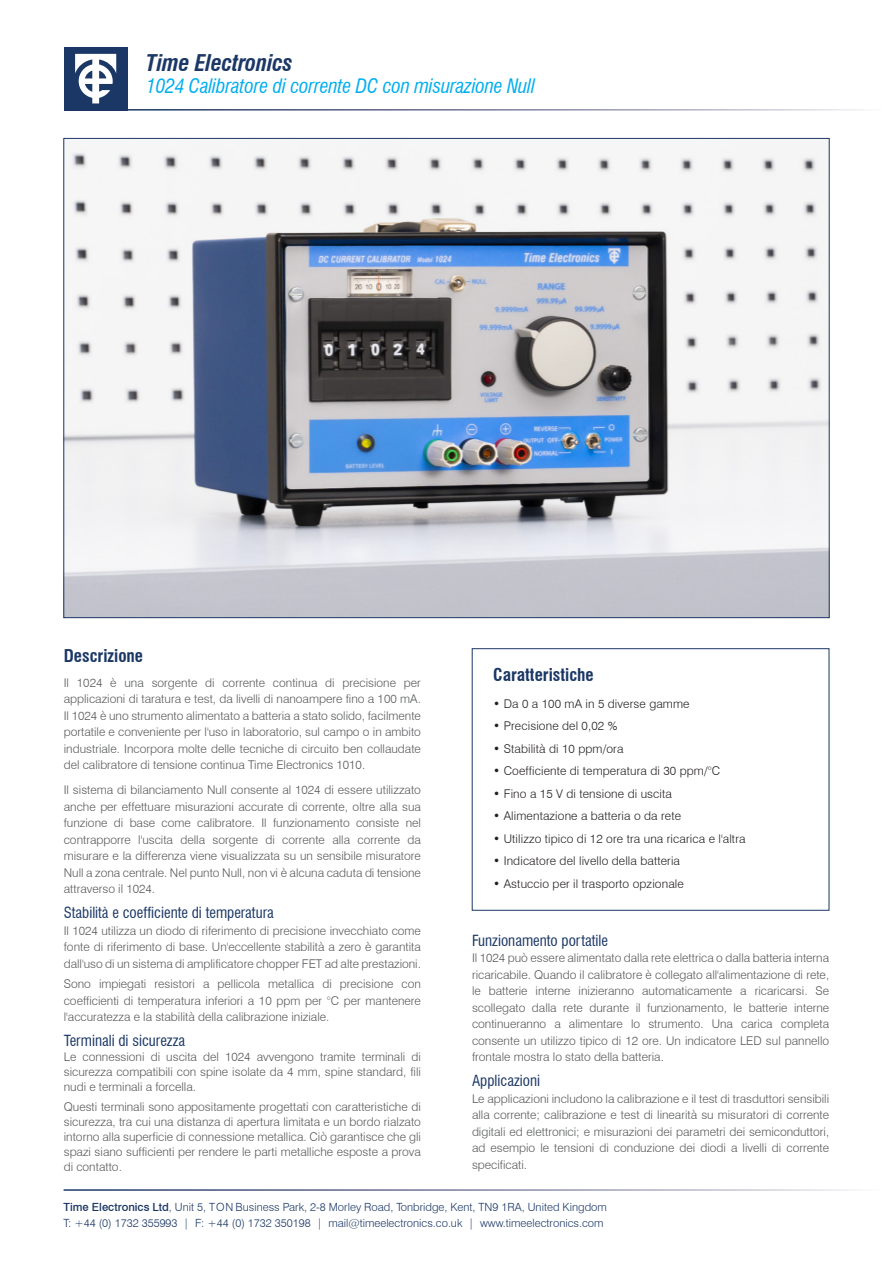
<style>
.page{position:relative;width:893px;height:1263px;background:#fff}
.page>*{position:absolute;margin:0;border:0;box-sizing:border-box;transform-origin:0 0}
.t1{font:italic 700 condensed 22.5px "Swiss 721 BT";letter-spacing:-.01em;color:#1b3766}
.t2{font:italic condensed 19.5px "Swiss 721 BT";letter-spacing:-.01em;color:#00aeef}
.t3{font:700 condensed 17.25px "Swiss 721 BT";color:#1b3766}
.t4{font:condensed 15px "Swiss 721 BT";color:#1b3766}
.t5{font:300 12px/16.5px "Swiss 721 BT";color:#57585a;text-align:justify}
.t6{font:300 12px "Swiss 721 BT";letter-spacing:.01em;color:#231f20}
.t7{font:300 11.25px/16.5px "Swiss 721 BT";color:#1b3766}
.s1{font-weight:500}
</style>
<div class="page">
<div style="left:64px;top:47px;width:64px;height:64px;background:#1b3766"></div>
<svg style="left:75px;top:54px;width:41px;height:49px"></svg>
<img style="left:66px;top:151px;width:761px;height:465px">
<p class="t1" style="left:146px;top:49px;width:148px">Time Electronics</p>
<p class="t2" style="left:146px;top:75px;width:390px">1024 Calibratore di corrente DC con misurazione Null</p>
<p class="t3" style="left:64px;top:645px;width:81px">Descrizione</p>
<p class="t5" style="left:64px;top:674px;width:359px">Il 1024 è una sorgente di corrente continua di precisione per applicazioni di taratura e test, da livelli di nanoampere fino a 100 mA.<br>Il 1024 è uno strumento alimentato a batteria a stato solido, facilmente portatile e conveniente per l'uso in laboratorio, sul campo o in ambito industriale. Incorpora molte delle tecniche di circuito ben collaudate del calibratore di tensione continua Time Electronics 1010.</p>
<p class="t5" style="left:64px;top:781px;width:359px">Il sistema di bilanciamento Null consente al 1024 di essere utilizzato anche per effettuare misurazioni accurate di corrente, oltre alla sua funzione di base come calibratore. Il funzionamento consiste nel contrapporre l'uscita della sorgente di corrente alla corrente da misurare e la differenza viene visualizzata su un sensibile misuratore Null a zona centrale. Nel punto Null, non vi è alcuna caduta di tensione attraverso il 1024.</p>
<p class="t4" style="left:64px;top:904px;width:211px">Stabilità e coefficiente di temperatura</p>
<p class="t5" style="left:64px;top:922px;width:359px">Il 1024 utilizza un diodo di riferimento di precisione invecchiato come fonte di riferimento di base. Un'eccellente stabilità a zero è garantita dall'uso di un sistema di amplificatore chopper FET ad alte prestazioni.</p>
<p class="t5" style="left:64px;top:976px;width:359px">Sono impiegati resistori a pellicola metallica di precisione con coefficienti di temperatura inferiori a 10 ppm per °C per mantenere l'accuratezza e la stabilità della calibrazione iniziale.</p>
<p class="t4" style="left:64px;top:1032px;width:123px">Terminali di sicurezza</p>
<p class="t5" style="left:64px;top:1049px;width:359px;line-height:15px">Le connessioni di uscita del 1024 avvengono tramite terminali di sicurezza compatibili con spine isolate da 4 mm, spine standard, fili nudi e terminali a forcella.</p>
<p class="t5" style="left:64px;top:1099px;width:359px;line-height:15px">Questi terminali sono appositamente progettati con caratteristiche di sicurezza, tra cui una distanza di apertura limitata e un bordo rialzato intorno alla superficie di connessione metallica. Ciò garantisce che gli spazi siano sufficienti per rendere le parti metalliche esposte a prova di contatto.</p>
<p class="t3" style="left:493px;top:664px;width:102px">Caratteristiche</p>
<p class="t6" style="left:493px;top:696px;width:198px">• Da 0 a 100 mA in 5 diverse gamme</p>
<p class="t6" style="left:493px;top:718px;width:126px">• Precisione del 0,02 %</p>
<p class="t6" style="left:493px;top:741px;width:132px">• Stabilità di 10 ppm/ora</p>
<p class="t6" style="left:493px;top:763px;width:228px">• Coefficiente di temperatura di 30 ppm/°C</p>
<p class="t6" style="left:493px;top:786px;width:180px">• Fino a 15 V di tensione di uscita</p>
<p class="t6" style="left:493px;top:808px;width:189px">• Alimentazione a batteria o da rete</p>
<p class="t6" style="left:493px;top:831px;width:254px">• Utilizzo tipico di 12 ore tra una ricarica e l'altra</p>
<p class="t6" style="left:493px;top:853px;width:188px">• Indicatore del livello della batteria</p>
<p class="t6" style="left:493px;top:876px;width:192px">• Astuccio per il trasporto opzionale</p>
<p class="t4" style="left:472px;top:931px;width:138px">Funzionamento portatile</p>
<p class="t5" style="left:472px;top:950px;width:359px">Il 1024 può essere alimentato dalla rete elettrica o dalla batteria interna ricaricabile. Quando il calibratore è collegato all'alimentazione di rete, le batterie interne inizieranno automaticamente a ricaricarsi. Se scollegato dalla rete durante il funzionamento, le batterie interne continueranno a alimentare lo strumento. Una carica completa consente un utilizzo tipico di 12 ore. Un indicatore LED sul pannello frontale mostra lo stato della batteria.</p>
<p class="t4" style="left:472px;top:1072px;width:70px">Applicazioni</p>
<p class="t5" style="left:472px;top:1090px;width:359px">Le applicazioni includono la calibrazione e il test di trasduttori sensibili alla corrente; calibrazione e test di linearità su misuratori di corrente digitali ed elettronici; e misurazioni dei parametri dei semiconduttori, ad esempio le tensioni di conduzione dei diodi a livelli di corrente specificati.</p>
<p class="t7" style="left:64px;top:1198px;width:545px"><span class="s1">Time Electronics Ltd</span>, Unit 5, T O N Business Park, 2-8 Morley Road, Tonbridge, Kent, TN9 1RA, United Kingdom<br>T: +44 (0) 1732 355993 | F: +44 (0) 1732 350198 | mail@timeelectronics.co.uk | www.timeelectronics.com</p>
</div>
